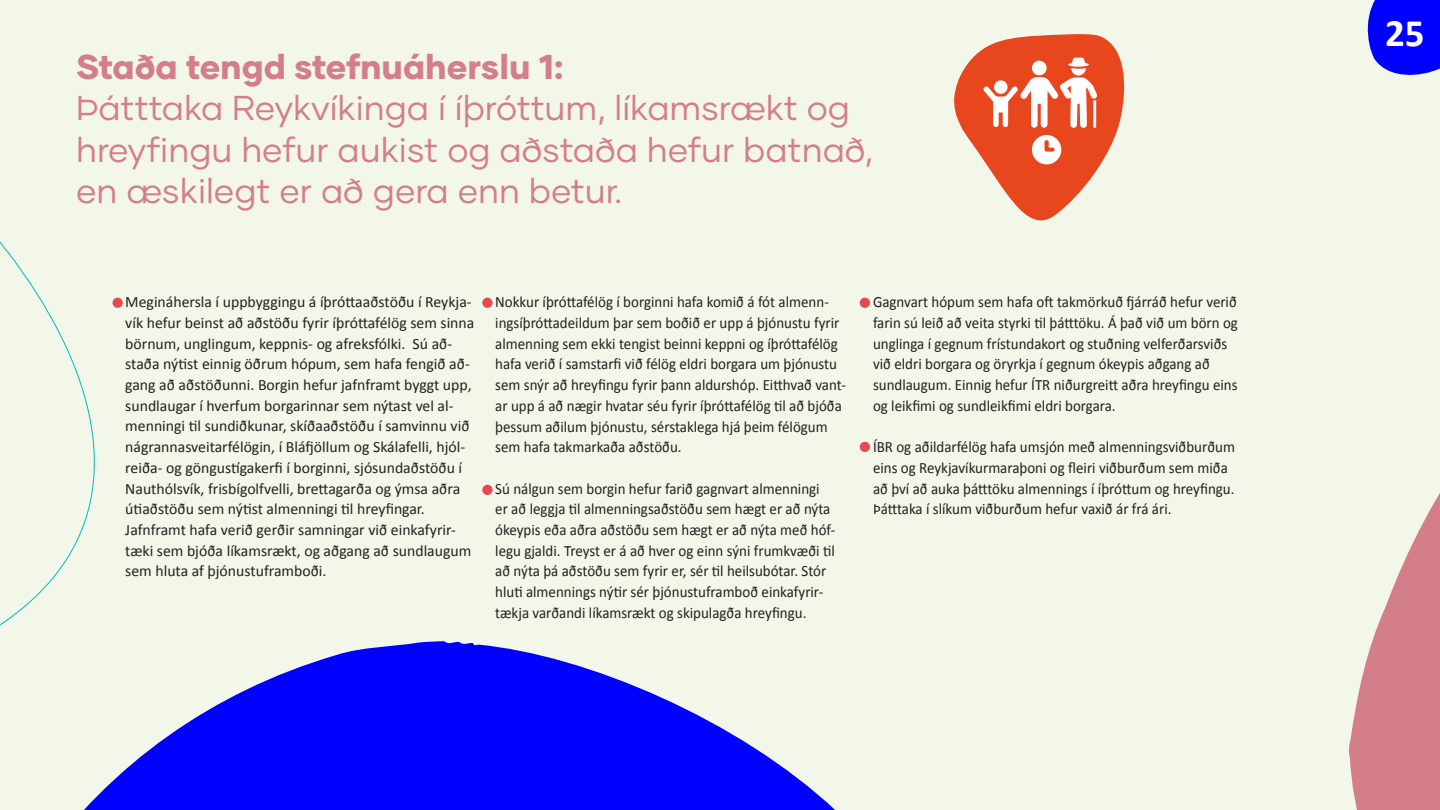
<style>
.page{position:relative;width:1440px;height:810px;background:#f2f7e9}
.page>*{position:absolute;margin:0;border:0;box-sizing:border-box;transform-origin:0 0}
.t1{font:700 39px "Calibri";color:#fff}
.t2{font:34.5px/41.4px "Gilmer";color:#d47e89}
.t3{font:800 34.5px "Gilmer";color:#d47e89}
.t4{font:15.75px/20.7px "Calibri";color:#212121;scale:.95 1}
.t5{font:15.75px/20.7px "Calibri";color:#212121}
</style>
<div class="page">
<svg style="left:1348px;top:493px;width:92px;height:317px;fill:#d47e89"></svg>
<svg style="left:0;top:241px;width:123px;height:385px"></svg>
<svg style="left:1367px;top:0;width:73px;height:75px;background:#1717fc"></svg>
<svg style="left:84px;top:641px;width:751px;height:169px;fill:#00f"></svg>
<svg style="left:954px;top:34px;width:171px;height:187px"></svg>
<div style="left:1032px;top:61px;width:15px;height:14px;background:#fff;border-radius:50%"></div>
<div style="left:112px;top:298px;width:11px;height:10px;background:#e94852;border-radius:50%"></div>
<div style="left:482px;top:298px;width:11px;height:10px;background:#e94852;border-radius:50%"></div>
<div style="left:860px;top:298px;width:10px;height:10px;background:#e94852;border-radius:50%"></div>
<div style="left:860px;top:442px;width:10px;height:10px;background:#e94852;border-radius:50%"></div>
<div style="left:482px;top:485px;width:11px;height:10px;background:#e94852;border-radius:50%"></div>
<h2 class="t3" style="left:76px;top:45px;width:489px">Staða tengd stefnuáherslu 1:</h2>
<h2 class="t2" style="left:76px;top:87px;width:798px">Þátttaka Reykvíkinga í íþróttum, líkamsrækt og hreyfingu hefur aukist og aðstaða hefur batnað, en æskilegt er að gera enn betur.</h2>
<p class="t5" style="left:125px;top:291px;width:351px">Megináhersla í uppbyggingu á íþróttaaðstöðu í Reykja&shy;vík hefur beinst að aðstöðu fyrir íþróttafélög sem sinna börnum, unglingum, keppnis- og afreksfólki. Sú að&shy;staða nýtist einnig öðrum hópum, sem hafa fengið að&shy;gang að aðstöðunni. Borgin hefur jafnframt byggt upp, sundlaugar í hverfum borgarinnar sem nýtast vel al&shy;menningi til sundiðkunar, skíðaaðstöðu í samvinnu við nágrannasveitarfélögin, í Bláfjöllum og Skálafelli, hjól&shy;reiða- og göngustígakerfi í borginni, sjósundaðstöðu í Nauthólsvík, frisbígolfvelli, brettagarða og ýmsa aðra útiaðstöðu sem nýtist almenningi til hreyfingar.<br>Jafnframt hafa verið gerðir samningar við einkafyrir&shy;tæki sem bjóða líkamsrækt, og aðgang að sundlaugum sem hluta af þjónustuframboði.</p>
<p class="t4" style="left:495px;top:291px;width:371px">Nokkur íþróttafélög í borginni hafa komið á fót almenn&shy;ingsíþróttadeildum þar sem boðið er upp á þjónustu fyrir almenning sem ekki tengist beinni keppni og íþróttafélög hafa verið í samstarfi við félög eldri borgara um þjónustu sem snýr að hreyfingu fyrir þann aldurshóp. Eitthvað vant&shy;ar upp á að nægir hvatar séu fyrir íþróttafélög til að bjóða þessum aðilum þjónustu, sérstaklega hjá þeim félögum sem hafa takmarkaða aðstöðu.</p>
<p class="t4" style="left:495px;top:477px;width:360px">Sú nálgun sem borgin hefur farið gagnvart almenningi er að leggja til almenningsaðstöðu sem hægt er að nýta ókeypis eða aðra aðstöðu sem hægt er að nýta með hóf&shy;legu gjaldi. Treyst er á að hver og einn sýni frumkvæði til að nýta þá aðstöðu sem fyrir er, sér til heilsubótar. Stór hluti almennings nýtir sér þjónustuframboð einkafyrir&shy;tækja varðandi líkamsrækt og skipulagða hreyfingu.</p>
<p class="t4" style="left:873px;top:291px;width:386px">Gagnvart hópum sem hafa oft takmörkuð fjárráð hefur verið farin sú leið að veita styrki til þátttöku. Á það við um börn og unglinga í gegnum frístundakort og stuðning velferðarsviðs við eldri borgara og öryrkja í gegnum ókeypis aðgang að sundlaugum. Einnig hefur ÍTR niðurgreitt aðra hreyfingu eins og leikfimi og sundleikfimi eldri borgara.</p>
<p class="t4" style="left:873px;top:436px;width:383px">ÍBR og aðildarfélög hafa umsjón með almenningsviðburðum eins og Reykjavíkurmaraþoni og fleiri viðburðum sem miða að því að auka þátttöku almennings í íþróttum og hreyfingu.<br>Þátttaka í slíkum viðburðum hefur vaxið ár frá ári.</p>
<h1 class="t1" style="left:1385px;top:9px;width:41px">25</h1>
</div>
